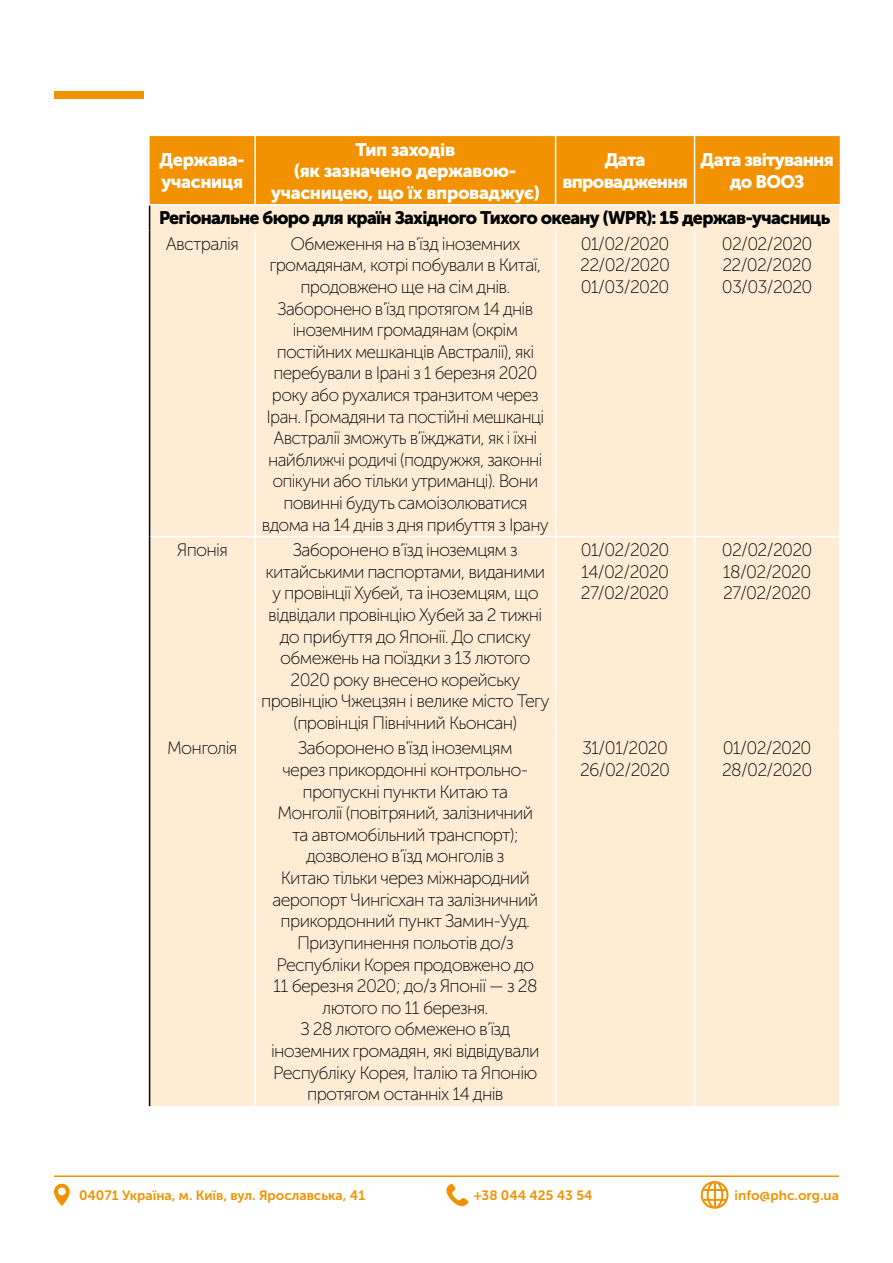
<style>
.page{position:relative;width:893px;height:1263px;background:#fff}
.page>*{position:absolute;margin:0;border:0;box-sizing:border-box;transform-origin:0 0}
.t1{font:18px/21.6px "Museo Sans Cyrl 100";letter-spacing:-.04em;color:#000;text-align:justify}
.t2{font:18px/21.6px "Museo Sans Cyrl 900";letter-spacing:-.02em;color:#fff}
.t3{font:18px "Museo Sans Cyrl 900";letter-spacing:-.04em;color:#000}
.t4{font:18px/21.6px "Museo Sans Cyrl 900";letter-spacing:-.04em;color:#fff;text-align:center}
.t5{font:13.5px "Museo Sans Cyrl 700";color:#f19201}
</style>
<div class="page">
<hr style="left:54px;top:1175px;width:785px;height:2px;background:#f19201">
<svg style="left:701px;top:1181px;width:27px;height:28px"></svg>
<svg style="left:54px;top:1184px;width:16px;height:22px"></svg>
<svg style="left:446px;top:1183px;width:23px;height:23px"></svg>
<div style="left:54px;top:91px;width:90px;height:8px;background:#f19201"></div>
<div style="left:150px;top:136px;width:690px;height:68px;background:#f39200"></div>
<div style="left:150px;top:206px;width:689px;height:900px;background:#feecd5"></div>
<hr style="left:254px;top:136px;width:2px;height:68px;background:#fff">
<hr style="left:555px;top:136px;width:1px;height:68px;background:#fff">
<hr style="left:694px;top:136px;width:1px;height:68px;background:#fff">
<hr style="left:150px;top:536px;width:105px;height:1px;background:#fff">
<hr style="left:255px;top:536px;width:301px;height:1px;background:#fff">
<hr style="left:556px;top:536px;width:138px;height:1px;background:#fff">
<hr style="left:694px;top:536px;width:146px;height:1px;background:#fff">
<svg style="left:149px;top:206px;width:1px;height:24px"></svg>
<hr style="left:149px;top:230px;width:1px;height:307px;background:#000">
<hr style="left:149px;top:537px;width:1px;height:198px;background:#000">
<hr style="left:149px;top:735px;width:1px;height:371px;background:#000">
<hr style="left:254px;top:230px;width:2px;height:306px;background:#fff">
<hr style="left:254px;top:537px;width:2px;height:198px;background:#fff">
<hr style="left:254px;top:735px;width:2px;height:371px;background:#fff">
<hr style="left:555px;top:735px;width:1px;height:371px;background:#fff">
<hr style="left:555px;top:230px;width:1px;height:306px;background:#fff">
<hr style="left:555px;top:537px;width:1px;height:198px;background:#fff">
<hr style="left:694px;top:735px;width:1px;height:371px;background:#fff">
<hr style="left:694px;top:230px;width:1px;height:306px;background:#fff">
<hr style="left:694px;top:537px;width:1px;height:198px;background:#fff">
<p class="t2" style="left:160px;top:149px;width:87px">Держава&shy;учасниця</p>
<p class="t2" style="left:271px;top:138px;width:270px;text-align:center">Тип заходів<br>(як зазначено державою&shy;учасницею, що їх впроваджує)</p>
<p class="t4" style="left:562px;top:149px;width:127px">Дата впровадження</p>
<p class="t4" style="left:701px;top:149px;width:135px">Дата звітування до ВООЗ</p>
<p class="t3" style="left:159px;top:208px;width:673px">Регіональне бюро для країн Західного Тихого океану (WPR): 15 держав-учасниць</p>
<p class="t1" style="left:166px;top:233px;width:75px">Австралія</p>
<p class="t1" style="left:262px;top:233px;width:288px;text-align:center">Обмеження на в’їзд іноземних громадянам, котрі побували в Китаї, продовжено ще на сім днів.<br>Заборонено в’їзд протягом 14 днів іноземним громадянам (окрім постійних мешканців Австралії), які перебували в Ірані з 1 березня 2020 року або рухалися транзитом через Іран. Громадяни та постійні мешканці Австралії зможуть в’їжджати, як і їхні найближчі родичі (подружжя, законні опікуни або тільки утриманці). Вони повинні будуть самоізолюватися вдома на 14 днів з дня прибуття з Ірану</p>
<p class="t1" style="left:580px;top:233px;width:91px">01/02/2020<br>22/02/2020<br>01/03/2020</p>
<p class="t1" style="left:722px;top:233px;width:92px">02/02/2020<br>22/02/2020<br>03/03/2020</p>
<p class="t1" style="left:177px;top:539px;width:53px">Японія</p>
<p class="t1" style="left:261px;top:539px;width:290px;text-align:center">Заборонено в’їзд іноземцям з китайськими паспортами, виданими у провінції Хубей, та іноземцям, що відвідали провінцію Хубей за 2 тижні до прибуття до Японії. До списку обмежень на поїздки з 13 лютого 2020 року внесено корейську провінцію Чжецзян і велике місто Тегу (провінція Північний Кьонсан)</p>
<p class="t1" style="left:581px;top:539px;width:90px">01/02/2020<br>14/02/2020<br>27/02/2020</p>
<p class="t1" style="left:722px;top:539px;width:92px">02/02/2020<br>18/02/2020<br>27/02/2020</p>
<p class="t1" style="left:167px;top:738px;width:72px">Монголія</p>
<p class="t1" style="left:271px;top:738px;width:270px;text-align:center">Заборонено в’їзд іноземцям<br>через прикордонні контрольно&shy;пропускні пункти Китаю та<br>Монголії (повітряний, залізничний та автомобільний транспорт); дозволено в’їзд монголів з<br>Китаю тільки через міжнародний аеропорт Чингісхан та залізничний прикордонний пункт Замин-Ууд.<br>Призупинення польотів до/з<br>Республіки Корея продовжено до<br>11 березня 2020; до/з Японії — з 28 лютого по 11 березня.<br>З 28 лютого обмежено в’їзд іноземних громадян, які відвідували<br>Республіку Корея, Італію та Японію протягом останніх 14 днів</p>
<p class="t1" style="left:580px;top:738px;width:92px">31/01/2020<br>26/02/2020</p>
<p class="t1" style="left:722px;top:738px;width:92px">01/02/2020<br>28/02/2020</p>
<p class="t5" style="left:79px;top:1188px;width:288px">04071 Україна, м. Київ, вул. Ярославська, 41</p>
<p class="t5" style="left:474px;top:1188px;width:120px">+38 044 425 43 54</p>
<p class="t5" style="left:735px;top:1188px;width:106px">info@phc.org.ua</p>
</div>
